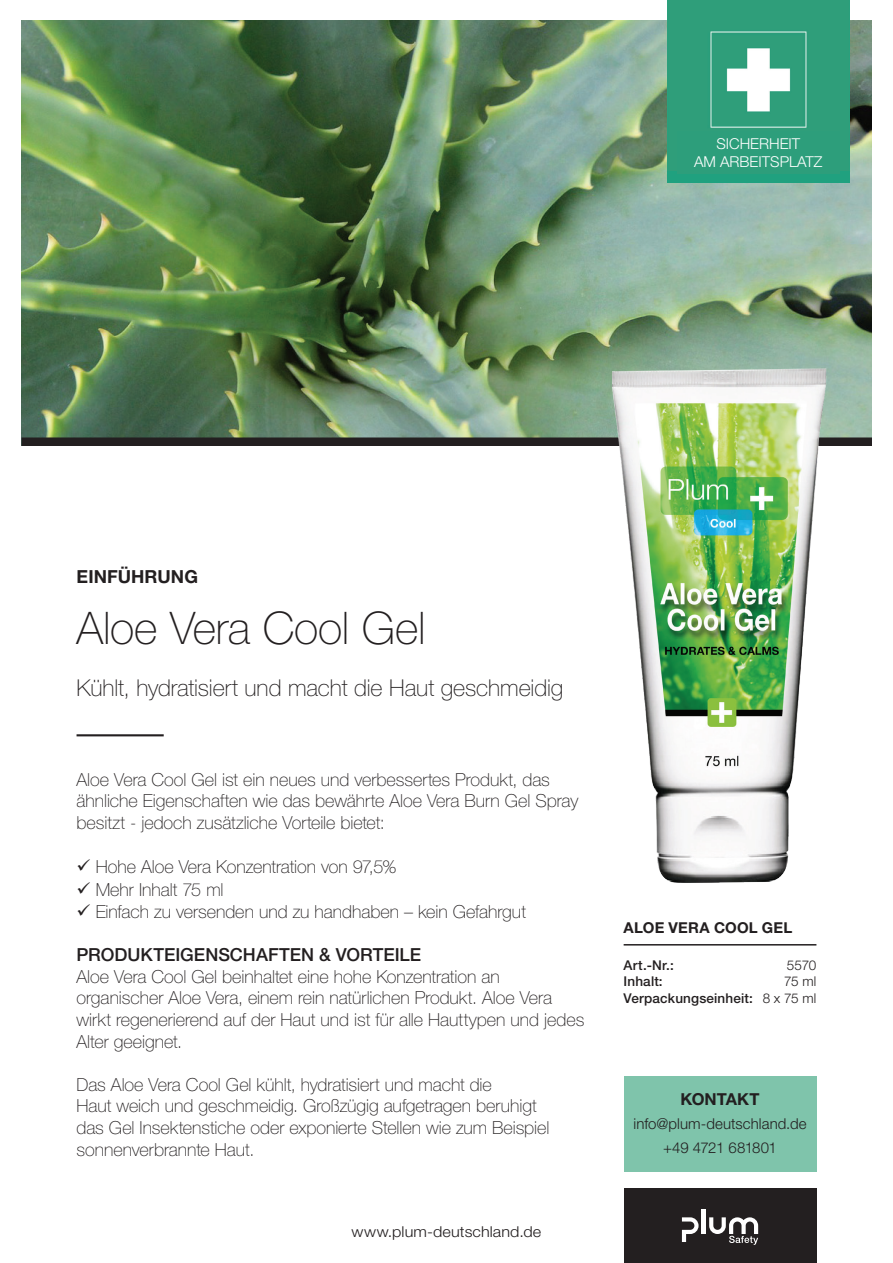
<style>
.page{position:relative;width:893px;height:1263px;background:#fff}
.page>*{position:absolute;margin:0;border:0;box-sizing:border-box;transform-origin:0 0}
.t1{font:100 45px "Helvetica Neue LT Std";letter-spacing:-.005em;color:#231f20}
.t2{font:100 23.25px "Helvetica Neue LT Std";letter-spacing:-.005em;color:#231f20}
.t3{font:100 18px/21.6px "Helvetica Neue LT Std";letter-spacing:-.005em;color:#231f20}
.t4{font:500 18px "Helvetica Neue LT Std";color:#231f20}
.t5{font:700 18px "Helvetica Neue LT Std";letter-spacing:.005em;color:#231f20}
.t6{font:700 16.5px "Helvetica Neue LT Std";letter-spacing:.005em;color:#231f20}
.t7{font:300 15px/24px "Helvetica Neue LT Std";letter-spacing:.005em;color:#231f20;text-align:center}
.t8{font:300 15px/18px "Helvetica Neue LT Std";color:#fff;text-align:center}
.t9{font:300 15px "Helvetica Neue LT Std";letter-spacing:.005em;color:#231f20;scale:1.08 1}
.t10{font:700 15px "Helvetica Neue LT Std";letter-spacing:.015em;color:#231f20}
.t11{font:500 13.5px/16.5px "Helvetica Neue LT Std";letter-spacing:.01em;color:#231f20}
.t12{font:300 13.5px/16.5px "Helvetica Neue LT Std";letter-spacing:-.02em;color:#231f20;text-align:right}
</style>
<div class="page">
<img style="left:22px;top:20px;width:850px;height:417px">
<div style="left:667px;top:0;width:182px;height:182px;background:#20a17f"></div>
<img style="left:667px;top:0;width:182px;height:171px">
<div style="left:624px;top:1188px;width:192px;height:75px;background:#231f20"></div>
<hr style="left:702px;top:1209px;width:4px;height:25px;background:#fff">
<svg style="left:682px;top:1217px;width:17px;height:25px"></svg>
<svg style="left:709px;top:1217px;width:49px;height:28px"></svg>
<div style="left:22px;top:437px;width:850px;height:9px;background:#231f20"></div>
<img style="left:606px;top:366px;width:228px;height:517px">
<div style="left:677px;top:131px;width:163px;height:43px;background:#2d9e7b"></div>
<hr style="left:77px;top:734px;width:87px;height:2px;background:#231f20">
<hr style="left:624px;top:944px;width:192px;height:1px;background:#231f20">
<div style="left:624px;top:1076px;width:192px;height:95px;background:#7fc4ab"></div>
<p class="t8" style="left:694px;top:134px;width:130px">SICHERHEIT<br>AM ARBEITSPLATZ</p>
<p class="t5" style="left:77px;top:566px;width:123px">EINFÜHRUNG</p>
<h1 class="t1" style="left:77px;top:602px;width:351px">Aloe Vera Cool Gel</h1>
<p class="t2" style="left:77px;top:675px;width:488px">Kühlt, hydratisiert und macht die Haut geschmeidig</p>
<p class="t3" style="left:77px;top:768px;width:503px">Aloe Vera Cool Gel ist ein neues und verbessertes Produkt, das ähnliche Eigenschaften wie das bewährte Aloe Vera Burn Gel Spray besitzt - jedoch zusätzliche Vorteile bietet:</p>
<p class="t3" style="left:77px;top:856px;width:321px">✓ Hohe Aloe Vera Konzentration von 97,5%</p>
<p class="t3" style="left:77px;top:878px;width:149px">✓ Mehr Inhalt 75 ml</p>
<p class="t3" style="left:77px;top:901px;width:451px">✓ Einfach zu versenden und zu handhaben – kein Gefahrgut</p>
<p class="t4" style="left:77px;top:944px;width:346px">PRODUKTEIGENSCHAFTEN &amp; VORTEILE</p>
<p class="t3" style="left:77px;top:965px;width:509px">Aloe Vera Cool Gel beinhaltet eine hohe Konzentration an organischer Aloe Vera, einem rein natürlichen Produkt. Aloe Vera wirkt regenerierend auf der Haut und ist für alle Hauttypen und jedes Alter geeignet.</p>
<p class="t3" style="left:77px;top:1073px;width:474px">Das Aloe Vera Cool Gel kühlt, hydratisiert und macht die<br>Haut weich und geschmeidig. Großzügig aufgetragen beruhigt das Gel Insektenstiche oder exponierte Stellen wie zum Beispiel sonnenverbrannte Haut.</p>
<p class="t9" style="left:352px;top:1223px;width:177px">www.plum-deutschland.de</p>
<p class="t10" style="left:624px;top:918px;width:170px">ALOE VERA COOL GEL</p>
<p class="t11" style="left:624px;top:956px;width:131px">Art.-Nr.:<br>Inhalt:<br>Verpackungseinheit:</p>
<p class="t12" style="left:763px;top:956px;width:55px">5570<br>75 ml<br>8 x 75 ml</p>
<p class="t6" style="left:680px;top:1089px;width:81px">KONTAKT</p>
<p class="t7" style="left:633px;top:1112px;width:175px">info@plum-deutschland.de +49 4721 681801</p>
</div>
